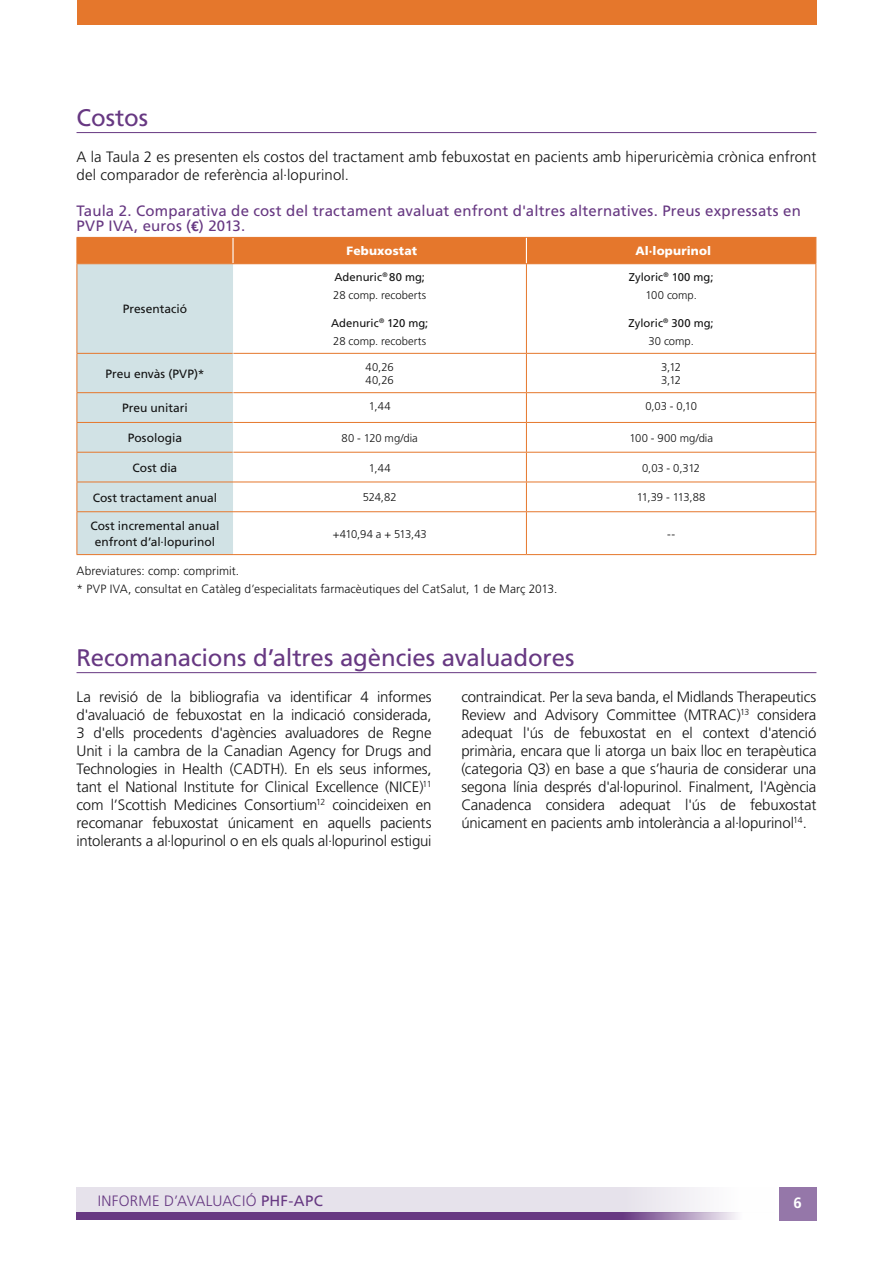
<style>
.page{position:relative;width:893px;height:1263px;background:#fff}
.page>*{position:absolute;margin:0;border:0;box-sizing:border-box;transform-origin:0 0}
.ADD_Titol_Secció_LIL{font:24px "Frutiger";letter-spacing:-.01em;color:#673882}
.ADD_Paragraf_Normal{font:300 15px/18px "Frutiger";color:#121212;text-align:justify}
.ADD_Taula_Titol{font:15px/15px "Frutiger";letter-spacing:.015em;color:#673882}
.t1{font:300 15px "Frutiger";letter-spacing:.02em;color:#673882}
.t2{font:700 15px "Frutiger";color:#fff}
.ADD_Taules_-_contin{font:12px/16.5px "Frutiger";color:#121212;text-align:center}
.ADD_Peu{font:300 12px "Frutiger";letter-spacing:.005em;color:#121212}
.ADD_ESPAI_Taula_cont{font:900 12px "Frutiger";letter-spacing:.015em;color:#fff}
.ADD_Taules_-_contin-2{font:300 11.25px "Frutiger";color:#121212}
.ADD_Taules_-_contin-3{font:11.25px "Frutiger";letter-spacing:.005em;color:#121212}
.ADD_Taules_-_contin-4{font:300 11.25px "Frutiger";letter-spacing:-.05em;color:#121212}
.s1{font-family:"Calibri";font-weight:700}
.s2{font-weight:400}
</style>
<div class="page">
<div style="left:77px;top:1187px;width:698px;height:25px;background:#e6e2eb"></div>
<svg style="left:77px;top:1212px;width:661px;height:8px;background:#73488c"></svg>
<div style="left:779px;top:1187px;width:37px;height:33px;background:#9577a9"></div>
<div style="left:77px;top:0;width:739px;height:25px;background:#e5772c"></div>
<hr style="left:77px;top:132px;width:739px;height:1px;background:#673882">
<div style="left:78px;top:264px;width:155px;height:290px;background:#d1e2e5"></div>
<hr style="left:233px;top:353px;width:293px;height:1px;background:#e5772c">
<hr style="left:526px;top:353px;width:290px;height:1px;background:#e5772c">
<hr style="left:526px;top:354px;width:1px;height:38px;background:#e5772c">
<hr style="left:815px;top:354px;width:1px;height:38px;background:#e5772c">
<hr style="left:233px;top:392px;width:293px;height:1px;background:#e5772c">
<hr style="left:526px;top:392px;width:290px;height:1px;background:#e5772c">
<hr style="left:233px;top:422px;width:293px;height:1px;background:#e5772c">
<hr style="left:526px;top:422px;width:290px;height:1px;background:#e5772c">
<hr style="left:233px;top:452px;width:293px;height:1px;background:#e5772c">
<hr style="left:526px;top:452px;width:290px;height:1px;background:#e5772c">
<hr style="left:815px;top:264px;width:1px;height:89px;background:#e5772c">
<hr style="left:77px;top:353px;width:156px;height:1px;background:#e5772c">
<hr style="left:77px;top:392px;width:156px;height:1px;background:#e5772c">
<hr style="left:77px;top:422px;width:156px;height:1px;background:#e5772c">
<hr style="left:77px;top:452px;width:156px;height:1px;background:#e5772c">
<hr style="left:77px;top:264px;width:1px;height:89px;background:#e5772c">
<hr style="left:77px;top:354px;width:1px;height:38px;background:#e5772c">
<hr style="left:77px;top:554px;width:156px;height:1px;background:#e5772c">
<hr style="left:526px;top:264px;width:1px;height:89px;background:#e5772c">
<hr style="left:77px;top:482px;width:156px;height:1px;background:#e5772c">
<svg style="left:77px;top:393px;width:1px;height:118px"></svg>
<hr style="left:77px;top:511px;width:156px;height:1px;background:#e5772c">
<hr style="left:77px;top:512px;width:1px;height:42px;background:#e5772c">
<hr style="left:233px;top:482px;width:293px;height:1px;background:#e5772c">
<hr style="left:233px;top:511px;width:293px;height:1px;background:#e5772c">
<hr style="left:233px;top:554px;width:293px;height:1px;background:#e5772c">
<hr style="left:526px;top:482px;width:290px;height:1px;background:#e5772c">
<svg style="left:526px;top:393px;width:1px;height:118px"></svg>
<svg style="left:815px;top:393px;width:1px;height:118px"></svg>
<hr style="left:526px;top:511px;width:290px;height:1px;background:#e5772c">
<hr style="left:526px;top:512px;width:1px;height:42px;background:#e5772c">
<hr style="left:815px;top:512px;width:1px;height:42px;background:#e5772c">
<hr style="left:526px;top:554px;width:290px;height:1px;background:#e5772c">
<div style="left:77px;top:237px;width:739px;height:27px;background:#e5772c"></div>
<hr style="left:77px;top:672px;width:739px;height:1px;background:#673882">
<p class="ADD_Titol_Secció_LIL" style="left:77px;top:104px;width:73px">Costos</p>
<p class="ADD_Paragraf_Normal" style="left:77px;top:148px;width:741px">A la Taula 2 es presenten els costos del tractament amb febuxostat en pacients amb hiperuricèmia crònica enfront del comparador de referència al·lopurinol.</p>
<p class="ADD_Taula_Titol" style="left:77px;top:203px;width:726px">Taula 2. Comparativa de cost del tractament avaluat enfront d'altres alternatives. Preus expressats en<br>PVP IVA, euros (<span class="s1">€</span>) 2013.</p>
<p class="ADD_ESPAI_Taula_cont" style="left:346px;top:244px;width:72px">Febuxostat</p>
<p class="ADD_ESPAI_Taula_cont" style="left:635px;top:244px;width:77px">Al·lopurinol</p>
<p class="ADD_Taules_-_contin" style="left:123px;top:301px;width:66px">Presentació</p>
<p class="ADD_Taules_-_contin" style="left:106px;top:365px;width:100px">Preu envàs (PVP)*</p>
<p class="ADD_Taules_-_contin-3" style="left:334px;top:271px;width:92px">Adenuric<sup>®</sup> 80 mg;</p>
<p class="ADD_Taules_-_contin-2" style="left:333px;top:289px;width:94px">28 comp. recoberts</p>
<p class="ADD_Taules_-_contin-3" style="left:331px;top:317px;width:99px">Adenuric<sup>®</sup> 120 mg;</p>
<p class="ADD_Taules_-_contin-2" style="left:333px;top:335px;width:94px">28 comp. recoberts</p>
<p class="ADD_Taules_-_contin-2" style="left:366px;top:360px;width:30px">40,26</p>
<p class="ADD_Taules_-_contin-2" style="left:366px;top:374px;width:30px">40,26</p>
<p class="ADD_Taules_-_contin-3" style="left:629px;top:270px;width:86px">Zyloric<sup>®</sup> 100 mg;</p>
<p class="ADD_Taules_-_contin-2" style="left:645px;top:289px;width:53px">100 comp.</p>
<p class="ADD_Taules_-_contin-3" style="left:629px;top:316px;width:87px">Zyloric<sup>®</sup> 300 mg;</p>
<p class="ADD_Taules_-_contin-2" style="left:648px;top:335px;width:47px">30 comp.</p>
<p class="ADD_Taules_-_contin-2" style="left:661px;top:360px;width:22px">3,12</p>
<p class="ADD_Taules_-_contin-2" style="left:661px;top:374px;width:22px">3,12</p>
<p class="ADD_Taules_-_contin" style="left:122px;top:400px;width:67px">Preu unitari</p>
<p class="ADD_Taules_-_contin-2" style="left:369px;top:400px;width:23px">1,44</p>
<p class="ADD_Taules_-_contin-2" style="left:645px;top:400px;width:53px">0,03 - 0,10</p>
<p class="ADD_Taules_-_contin" style="left:128px;top:429px;width:56px">Posologia</p>
<p class="ADD_Taules_-_contin-2" style="left:342px;top:431px;width:78px">80 - 120 mg/dia</p>
<p class="ADD_Taules_-_contin-2" style="left:629px;top:431px;width:85px">100 - 900 mg/dia</p>
<p class="ADD_Taules_-_contin" style="left:133px;top:459px;width:46px">Cost dia</p>
<p class="ADD_Taules_-_contin-2" style="left:369px;top:461px;width:23px">1,44</p>
<p class="ADD_Taules_-_contin-2" style="left:642px;top:461px;width:60px">0,03 - 0,312</p>
<p class="ADD_Taules_-_contin" style="left:93px;top:489px;width:126px">Cost tractament anual</p>
<p class="ADD_Taules_-_contin-2" style="left:363px;top:491px;width:36px">524,82</p>
<p class="ADD_Taules_-_contin-2" style="left:637px;top:491px;width:70px">11,39 - 113,88</p>
<p class="ADD_Taules_-_contin" style="left:91px;top:517px;width:130px">Cost incremental anual enfront d’al·lopurinol</p>
<p class="ADD_Taules_-_contin-4" style="left:333px;top:527px;width:96px">+410,94 a + 513,43</p>
<p class="ADD_Taules_-_contin-2" style="left:667px;top:527px;width:9px">--</p>
<p class="ADD_Peu" style="left:77px;top:564px;width:164px">Abreviatures: comp: comprimit.</p>
<p class="ADD_Peu" style="left:77px;top:582px;width:482px">* PVP IVA, consultat en Catàleg d’especialitats farmacèutiques del CatSalut, 1 de Març 2013.</p>
<p class="ADD_Titol_Secció_LIL" style="left:77px;top:644px;width:499px">Recomanacions d’altres agències avaluadores</p>
<p class="ADD_Paragraf_Normal" style="left:77px;top:688px;width:357px">La revisió de la bibliografia va identificar 4 informes d'avaluació de febuxostat en la indicació considerada, 3 d'ells procedents d'agències avaluadores de Regne Unit i la cambra de la Canadian Agency for Drugs and Technologies in Health (CADTH). En els seus informes, tant el National Institute for Clinical Excellence (NICE)<sup>11 </sup>com l’Scottish Medicines Consortium<sup>12</sup> coincideixen en recomanar febuxostat únicament en aquells pacients intolerants a al·lopurinol o en els quals al·lopurinol estigui</p>
<p class="ADD_Paragraf_Normal" style="left:461px;top:688px;width:357px">contraindicat. Per la seva banda, el Midlands Therapeutics Review and Advisory Committee (MTRAC)<sup>13</sup> considera adequat l'ús de febuxostat en el context d'atenció primària, encara que li atorga un baix lloc en terapèutica (categoria Q3) en base a que s’hauria de considerar una segona línia després d'al·lopurinol. Finalment, l'Agència Canadenca considera adequat l'ús de febuxostat únicament en pacients amb intolerància a al·lopurinol<sup>14</sup>.</p>
<p class="t1" style="left:98px;top:1192px;width:227px">INFORME D’AVALUACIÓ <span class="s2">PHF-APC</span></p>
<p class="t2" style="left:793px;top:1194px;width:10px">6</p>
</div>
